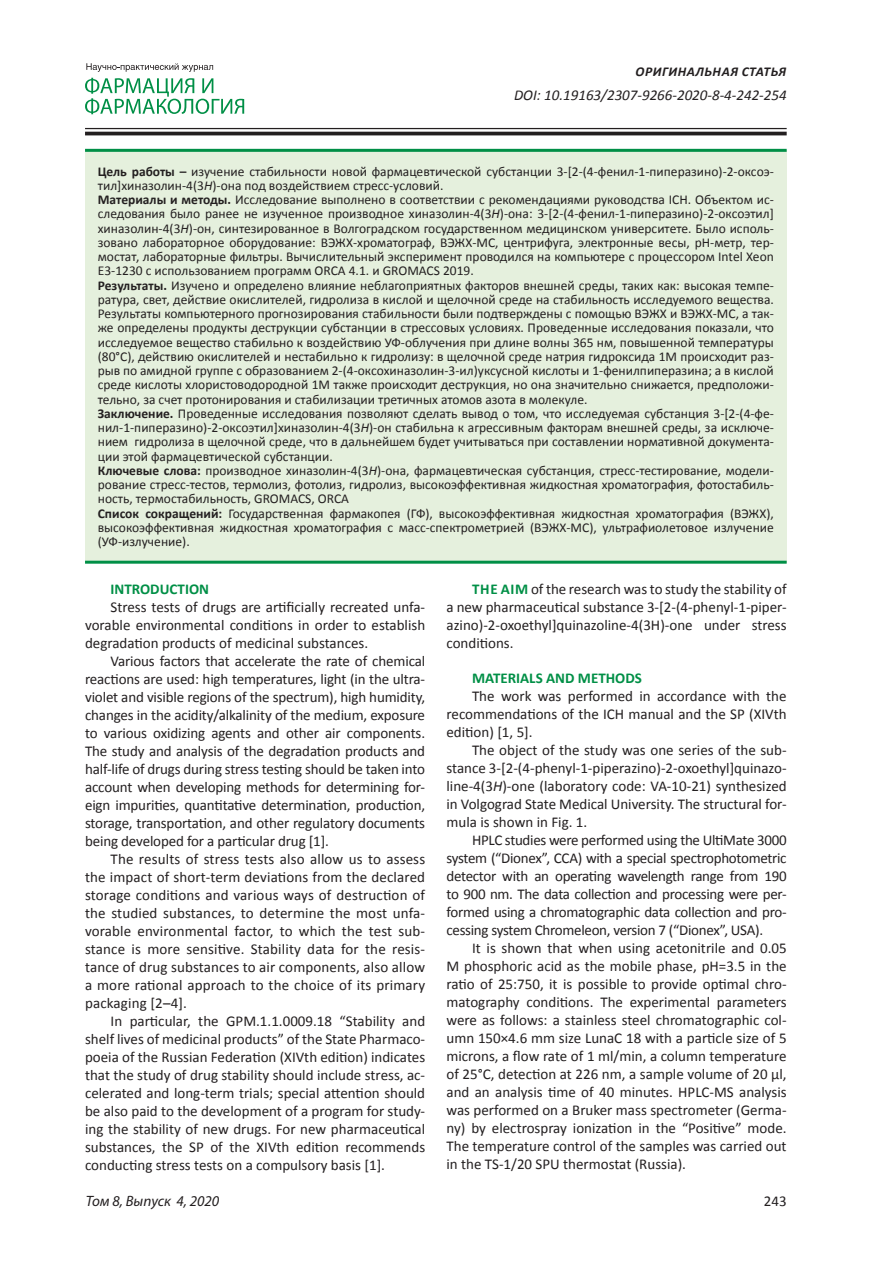
<style>
.page{position:relative;width:893px;height:1263px;background:#fff}
.page>*{position:absolute;margin:0;border:0;box-sizing:border-box;transform-origin:0 0}
._6_Текст{font:15px/18px "Calibri";color:#231f20;text-align:justify}
.индекс{font:italic 15px "Calibri";color:#231f20}
._6_Текст-2{font:700 15px "Calibri";color:#008f46}
.t1{font:italic 15px "Myriad Pro";color:#231f20}
.анонс{font:13.5px/14.2px "Calibri";color:#231f20;text-align:justify}
.t2{font:italic 700 13.5px "Calibri";letter-spacing:.04em;color:#231f20}
.s1{font-weight:700}
.s2{font-style:italic}
.s3{font-weight:700;color:#008f46}
</style>
<div class="page">
<hr style="left:85px;top:128px;width:702px;height:1px;background:#231f20">
<hr style="left:85px;top:132px;width:702px;height:3px;background:#231f20">
<svg style="left:85px;top:78px;width:159px;height:36px"></svg>
<svg style="left:86px;top:63px;width:127px;height:9px"></svg>
<div style="left:85px;top:150px;width:702px;height:412px;background:#e5f0dd"></div>
<hr style="left:85px;top:149px;width:702px;height:3px;background:#008f46">
<hr style="left:85px;top:561px;width:702px;height:3px;background:#008f46">
<p class="t2" style="left:636px;top:63px;width:152px">ОРИГИНАЛЬНАЯ СТАТЬЯ</p>
<p class="индекс" style="left:514px;top:85px;width:274px">DOI: 10.19163/2307-9266-2020-8-4-242-254</p>
<p class="анонс" style="left:98px;top:164px;width:678px"><span class="s1">Цель работы –</span> изучение стабильности новой фармацевтической субстанции 3-[2-(4-фенил-1-пиперазино)-2-оксоэ&shy;тил]хиназолин-4(3<span class="s2">Н</span>)-она под воздействием стресс-условий.</p>
<p class="анонс" style="left:98px;top:193px;width:678px"><span class="s1">Материалы и методы.</span> Исследование выполнено в соответствии с рекомендациями руководства ICH. Объектом ис&shy;следования было ранее не изученное производное хиназолин-4(3<span class="s2">Н</span>)-она: 3-[2-(4-фенил-1-пиперазино)-2-оксоэтил] хиназолин-4(3<span class="s2">Н</span>)-он, синтезированное в Волгоградском государственном медицинском университете. Было исполь&shy;зовано лабораторное оборудование: ВЭЖХ-хроматограф, ВЭЖХ-МС, центрифуга, электронные весы, рН-метр, тер&shy;мостат, лабораторные фильтры. Вычислительный эксперимент проводился на компьютере с процессором Intel Xeon E3-1230 с использованием программ ORCA 4.1. и GROMACS 2019.</p>
<p class="анонс" style="left:98px;top:278px;width:678px"><span class="s1">Результаты.</span> Изучено и определено влияние неблагоприятных факторов внешней среды, таких как: высокая темпе&shy;ратура, свет, действие окислителей, гидролиза в кислой и щелочной среде на стабильность исследуемого вещества.<br>Результаты компьютерного прогнозирования стабильности были подтверждены с помощью ВЭЖХ и ВЭЖХ-МС, а так&shy;же определены продукты деструкции субстанции в стрессовых условиях. Проведенные исследования показали, что исследуемое вещество стабильно к воздействию УФ-облучения при длине волны 365 нм, повышенной температуры (80°C), действию окислителей и нестабильно к гидролизу: в щелочной среде натрия гидроксида 1М происходит раз&shy;рыв по амидной группе с образованием 2-(4-оксохиназолин-3-ил)уксусной кислоты и 1-фенилпиперазина; а в кислой среде кислоты хлористоводородной 1М также происходит деструкция, но она значительно снижается, предположи&shy;тельно, за счет протонирования и стабилизации третичных атомов азота в молекуле.</p>
<p class="анонс" style="left:98px;top:406px;width:678px"><span class="s1">Заключение.</span> Проведенные исследования позволяют сделать вывод о том, что исследуемая субстанция 3-[2-(4-фе&shy;нил-1-пиперазино)-2-оксоэтил]хиназолин-4(3<span class="s2">Н</span>)-он стабильна к агрессивным факторам внешней среды, за исключе&shy;нием гидролиза в щелочной среде, что в дальнейшем будет учитываться при составлении нормативной документа&shy;ции этой фармацевтической субстанции.</p>
<p class="анонс" style="left:98px;top:463px;width:678px"><span class="s1">Ключевые слова:</span> производное хиназолин-4(3<span class="s2">Н</span>)-она, фармацевтическая субстанция, стресс-тестирование, модели&shy;рование стресс-тестов, термолиз, фотолиз, гидролиз, высокоэффективная жидкостная хроматография, фотостабиль&shy;ность, термостабильность, GROMACS, ORCA</p>
<p class="анонс" style="left:98px;top:506px;width:678px"><span class="s1">Список сокращений:</span> Государственная фармакопея (ГФ), высокоэффективная жидкостная хроматография (ВЭЖХ), высокоэффективная жидкостная хроматография с масс-спектрометрией (ВЭЖХ-МС), ультрафиолетовое излучение (УФ-излучение).</p>
<p class="_6_Текст-2" style="left:111px;top:579px;width:100px">INTRODUCTION</p>
<p class="_6_Текст" style="left:85px;top:598px;width:342px;text-indent:26px">Stress tests of drugs are artificially recreated unfa&shy;vorable environmental conditions in order to establish degradation products of medicinal substances.</p>
<p class="_6_Текст" style="left:85px;top:652px;width:342px;text-indent:26px">Various factors that accelerate the rate of chemical reactions are used: high temperatures, light (in the ultra&shy;violet and visible regions of the spectrum), high humidity, changes in the acidity/alkalinity of the medium, exposure to various oxidizing agents and other air components.<br>The study and analysis of the degradation products and half-life of drugs during stress testing should be taken into account when developing methods for determining for&shy;eign impurities, quantitative determination, production, storage, transportation, and other regulatory documents being developed for a particular drug [1].</p>
<p class="_6_Текст" style="left:85px;top:850px;width:342px;text-indent:26px">The results of stress tests also allow us to assess the impact of short-term deviations from the declared storage conditions and various ways of destruction of the studied substances, to determine the most unfa&shy;vorable environmental factor, to which the test sub&shy;stance is more sensitive. Stability data for the resis&shy;tance of drug substances to air components, also allow a more rational approach to the choice of its primary packaging [2–4].</p>
<p class="_6_Текст" style="left:85px;top:1012px;width:342px;text-indent:26px">In particular, the GPM.1.1.0009.18 “Stability and shelf lives of medicinal products” of the State Pharmaco&shy;poeia of the Russian Federation (XIVth edition) indicates that the study of drug stability should include stress, ac&shy;celerated and long-term trials; special attention should be also paid to the development of a program for study&shy;ing the stability of new drugs. For new pharmaceutical substances, the SP of the XIVth edition recommends conducting stress tests on a compulsory basis [1].</p>
<p class="t1" style="left:86px;top:1192px;width:135px">Том 8, Выпуск 4, 2020</p>
<p class="_6_Текст" style="left:446px;top:580px;width:342px;text-indent:26px"><span class="s3">THE AIM</span> of the research was to study the stability of a new pharmaceutical substance 3-[2-(4-phenyl-1-piper&shy;azino)-2-oxoethyl]quinazoline-4(3Н)-one under stress conditions.</p>
<p class="_6_Текст-2" style="left:472px;top:668px;width:171px">MATERIALS AND METHODS</p>
<p class="_6_Текст" style="left:446px;top:687px;width:342px;text-indent:26px">The work was performed in accordance with the recommendations of the ICH manual and the SP (XIVth edition) [1, 5].</p>
<p class="_6_Текст" style="left:446px;top:741px;width:342px;text-indent:26px">The object of the study was one series of the sub&shy;stance 3-[2-(4-phenyl-1-piperazino)-2-oxoethyl]quinazo&shy;line-4(3<span class="s2">Н</span>)-one (laboratory code: VA-10-21) synthesized in Volgograd State Medical University. The structural for&shy;mula is shown in Fig. 1.</p>
<p class="_6_Текст" style="left:446px;top:831px;width:342px;text-indent:26px">HPLC studies were performed using the UltiMate 3000 system (“Dionex”, CCA) with a special spectrophotometric detector with an operating wavelength range from 190 to 900 nm. The data collection and processing were per&shy;formed using a chromatographic data collection and pro&shy;cessing system Chromeleon, version 7 (“Dionex”, USA).</p>
<p class="_6_Текст" style="left:446px;top:939px;width:342px;text-indent:26px">It is shown that when using acetonitrile and 0.05<br>M phosphoric acid as the mobile phase, pH=3.5 in the ratio of 25:750, it is possible to provide optimal chro&shy;matography conditions. The experimental parameters were as follows: a stainless steel chromatographic col&shy;umn 150×4.6 mm size LunaC 18 with a particle size of 5 microns, a flow rate of 1 ml/min, a column temperature of 25°C, detection at 226 nm, a sample volume of 20 µl, and an analysis time of 40 minutes. HPLC-MS analysis was performed on a Bruker mass spectrometer (Germa&shy;ny) by electrospray ionization in the “Positive” mode.<br>The temperature control of the samples was carried out in the TS-1/20 SPU thermostat (Russia).</p>
<p class="_6_Текст" style="left:764px;top:1192px;width:24px">243</p>
</div>
